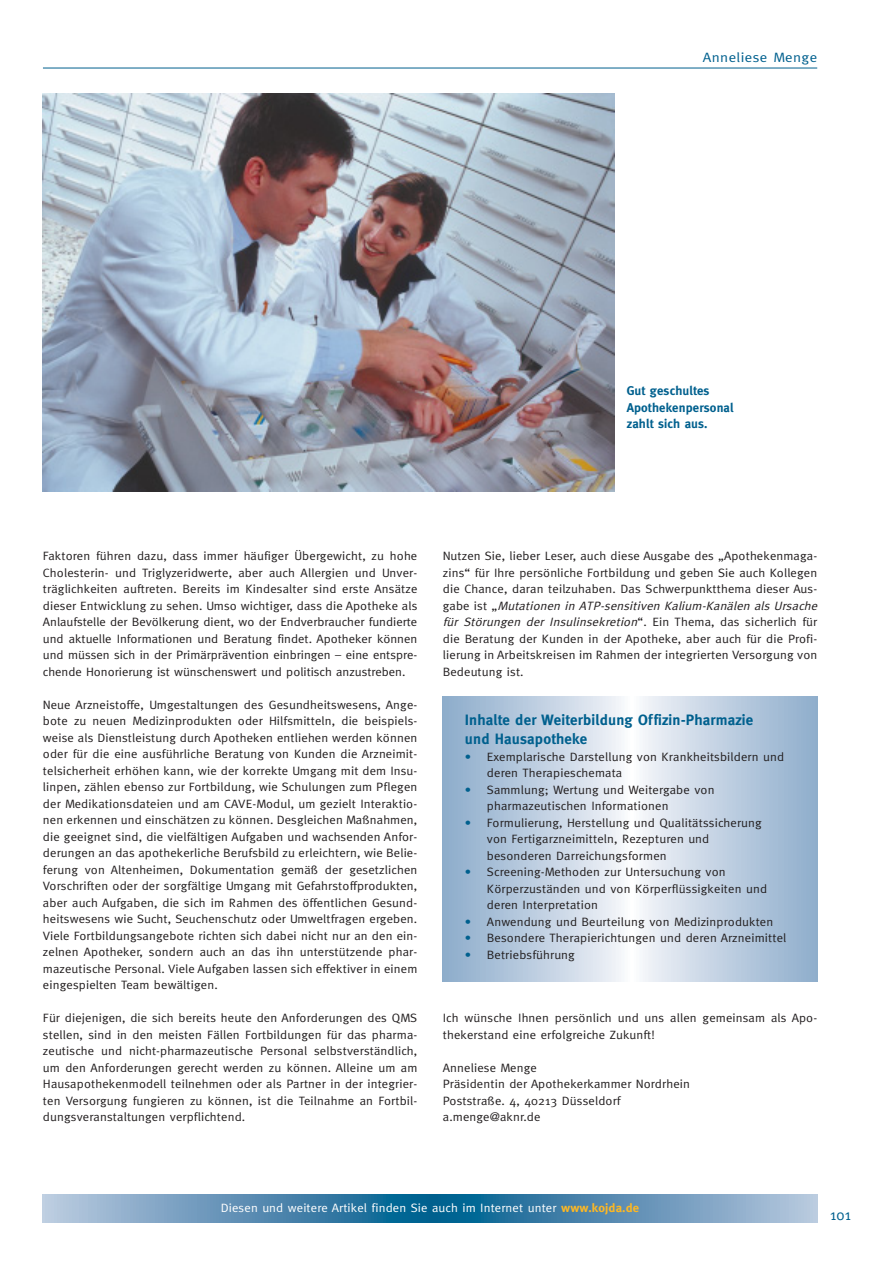
<style>
.page{position:relative;width:893px;height:1263px;background:#fff}
.page>*{position:absolute;margin:0;border:0;box-sizing:border-box;transform-origin:0 0}
.t1{font:700 15px/19.5px "Meta";letter-spacing:.01em;color:#00608e}
.t2{font:15px "Meta";color:#00608e}
.t3{font:13.5px "Meta";letter-spacing:.025em;color:#00608e;scale:1.11 1}
.t4{font:700 12.75px/16.5px "Meta";letter-spacing:.01em;color:#00608e}
.t5{font:12.15px/16.5px "Meta";letter-spacing:.01em;color:#231f20;scale:1.05 1}
.t6{font:12.15px "Meta";letter-spacing:.01em;color:#fff;scale:1.05 1}
.s1{font-style:italic}
.s2{color:#00608e}
.s3{font-weight:700;color:#fdb824}
</style>
<div class="page">
<hr style="left:43px;top:68px;width:774px;height:1px;background:#00608e">
<svg style="left:43px;top:1195px;width:774px;height:27px;background:#5c91b5"></svg>
<img style="left:43px;top:94px;width:571px;height:397px">
<svg style="left:443px;top:696px;width:374px;height:286px;background:#c1d1e2"></svg>
<p class="t3" style="left:702px;top:52px;width:105px">Anneliese Menge</p>
<p class="t4" style="left:627px;top:384px;width:108px">Gut geschultes<br>Apothekenpersonal zahlt sich aus.</p>
<p class="t5" style="left:43px;top:549px;width:358px;text-align:justify">Faktoren führen dazu, dass immer häufiger Übergewicht, zu hohe Cholesterin- und Triglyzeridwerte, aber auch Allergien und Unver&shy;träglichkeiten auftreten. Bereits im Kindesalter sind erste Ansätze dieser Entwicklung zu sehen. Umso wichtiger, dass die Apotheke als Anlaufstelle der Bevölkerung dient, wo der Endverbraucher fundierte und aktuelle Informationen und Beratung findet. Apotheker können und müssen sich in der Primärprävention einbringen – eine entspre&shy;chende Honorierung ist wünschenswert und politisch anzustreben.</p>
<p class="t5" style="left:43px;top:697px;width:358px;text-align:justify">Neue Arzneistoffe, Umgestaltungen des Gesundheitswesens, Ange&shy;bote zu neuen Medizinprodukten oder Hilfsmitteln, die beispiels&shy;weise als Dienstleistung durch Apotheken entliehen werden können oder für die eine ausführliche Beratung von Kunden die Arzneimit&shy;telsicherheit erhöhen kann, wie der korrekte Umgang mit dem Insu&shy;linpen, zählen ebenso zur Fortbildung, wie Schulungen zum Pflegen der Medikationsdateien und am CAVE-Modul, um gezielt Interaktio&shy;nen erkennen und einschätzen zu können. Desgleichen Maßnahmen, die geeignet sind, die vielfältigen Aufgaben und wachsenden Anfor&shy;derungen an das apothekerliche Berufsbild zu erleichtern, wie Belie&shy;ferung von Altenheimen, Dokumentation gemäß der gesetzlichen Vorschriften oder der sorgfältige Umgang mit Gefahrstoffprodukten, aber auch Aufgaben, die sich im Rahmen des öffentlichen Gesund&shy;heitswesens wie Sucht, Seuchenschutz oder Umweltfragen ergeben.<br>Viele Fortbildungsangebote richten sich dabei nicht nur an den ein&shy;zelnen Apotheker, sondern auch an das ihn unterstützende phar&shy;mazeutische Personal. Viele Aufgaben lassen sich effektiver in einem eingespielten Team bewältigen.</p>
<p class="t5" style="left:43px;top:1011px;width:358px;text-align:justify">Für diejenigen, die sich bereits heute den Anforderungen des QMS stellen, sind in den meisten Fällen Fortbildungen für das pharma&shy;zeutische und nicht-pharmazeutische Personal selbstverständlich, um den Anforderungen gerecht werden zu können. Alleine um am Hausapothekenmodell teilnehmen oder als Partner in der integrier&shy;ten Versorgung fungieren zu können, ist die Teilnahme an Fortbil&shy;dungsveranstaltungen verpflichtend.</p>
<p class="t5" style="left:443px;top:549px;width:360px">Nutzen Sie, lieber Leser, auch diese Ausgabe des „Apothekenmaga&shy;zins“ für Ihre persönliche Fortbildung und geben Sie auch Kollegen die Chance, daran teilzuhaben. Das Schwerpunktthema dieser Aus&shy;g a b e i s t „ <span class="s1">Mutationen in ATP-sensitiven Kalium-Kanälen als Ursache für Störungen der Insulinsekretion</span>“ . E i n T h e m a , d a s s i c h e r l i c h fü r die Beratung der Kunden in der Apotheke, aber auch für die Profi&shy;lierung in Arbeitskreisen im Rahmen der integrierten Versorgung von Bedeutung ist.</p>
<p class="t1" style="left:465px;top:712px;width:290px">Inhalte der Weiterbildung Offizin-Pharmazie und Hausapotheke</p>
<p class="t5" style="left:487px;top:750px;width:284px;text-indent:-22px"><span class="s2">•</span> Exemplarische Darstellung von Krankheitsbildern und deren Therapieschemata</p>
<p class="t5" style="left:487px;top:783px;width:218px;text-indent:-22px"><span class="s2">•</span> Sammlung; Wertung und Weitergabe von pharmazeutischen Informationen</p>
<p class="t5" style="left:487px;top:816px;width:263px;text-indent:-22px"><span class="s2">•</span> Formulierung, Herstellung und Qualitätssicherung von Fertigarzneimitteln, Rezepturen und besonderen Darreichungsformen</p>
<p class="t5" style="left:487px;top:865px;width:268px;text-indent:-22px"><span class="s2">•</span> Screening-Methoden zur Untersuchung von<br>Körperzuständen und von Körperflüssigkeiten und deren Interpretation</p>
<p class="t5" style="left:465px;top:915px;width:295px"><span class="s2">•</span> Anwendung und Beurteilung von Medizinprodukten</p>
<p class="t5" style="left:465px;top:931px;width:307px"><span class="s2">•</span> Besondere Therapierichtungen und deren Arzneimittel</p>
<p class="t5" style="left:465px;top:948px;width:106px"><span class="s2">•</span> Betriebsführung</p>
<p class="t5" style="left:443px;top:1011px;width:358px">Ich wünsche Ihnen persönlich und uns allen gemeinsam als Apo&shy;thekerstand eine erfolgreiche Zukunft!</p>
<p class="t5" style="left:443px;top:1060px;width:237px">Anneliese Menge<br>Präsidentin der Apothekerkammer Nordrhein<br>Poststraße. 4, 40213 Düsseldorf a.menge@aknr.de</p>
<p class="t6" style="left:221px;top:1203px;width:400px">Diesen und weitere Artikel finden Sie auch im Internet unter <span class="s3">www.kojda.de</span></p>
<p class="t2" style="left:830px;top:1209px;width:22px">101</p>
</div>
